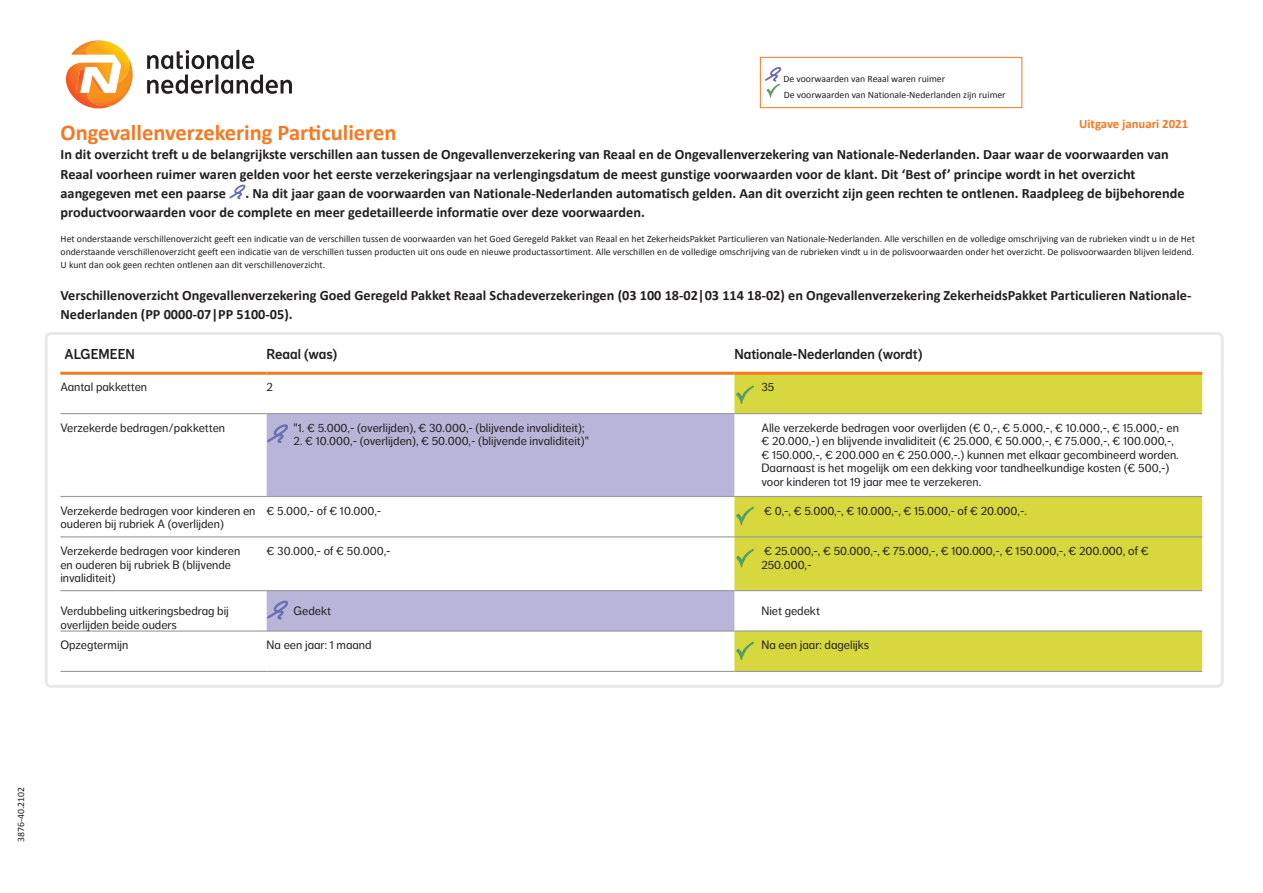
<style>
.page{position:relative;width:1263px;height:893px;background:#fff}
.page>*{position:absolute;margin:0;border:0;box-sizing:border-box;transform-origin:0 0}
.Formulier_naam{font:700 22.5px "Calibri";color:#f47921}
.Formulier_naam_subko{font:700 14.25px/19.2px "Calibri";color:#231f20}
.brood{font:14.25px "NN Dagny Display";color:#231f20}
.Uitgave{font:700 12.75px "Calibri";color:#f47921}
.brood-2{font:12px/13.5px "NN Dagny Text";color:#231f20}
._6__Voetnoot{font:9.75px/12.8px "Calibri";color:#231f20;text-align:justify}
</style>
<div class="page">
<svg style="left:66px;top:40px;width:226px;height:69px"></svg>
<svg style="left:229px;top:185px;width:16px;height:14px"></svg>
<svg style="left:734px;top:375px;width:468px;height:296px;fill:#d7d73e"></svg>
<svg style="left:267px;top:414px;width:467px;height:216px;fill:#b9b5d9"></svg>
<hr style="left:60px;top:372px;width:207px;height:3px;background:#f47921">
<hr style="left:267px;top:372px;width:467px;height:3px;background:#f47921">
<hr style="left:734px;top:372px;width:468px;height:3px;background:#f47921">
<hr style="left:60px;top:413px;width:207px;height:1px;background:#99999a">
<hr style="left:267px;top:413px;width:467px;height:1px;background:#99999a">
<hr style="left:734px;top:413px;width:468px;height:1px;background:#99999a">
<hr style="left:60px;top:496px;width:207px;height:1px;background:#99999a">
<hr style="left:267px;top:496px;width:467px;height:1px;background:#99999a">
<hr style="left:734px;top:496px;width:468px;height:1px;background:#99999a">
<hr style="left:60px;top:536px;width:207px;height:1px;background:#99999a">
<hr style="left:267px;top:536px;width:467px;height:1px;background:#99999a">
<hr style="left:734px;top:536px;width:468px;height:1px;background:#99999a">
<hr style="left:60px;top:590px;width:207px;height:1px;background:#99999a">
<hr style="left:267px;top:590px;width:467px;height:1px;background:#99999a">
<hr style="left:734px;top:590px;width:468px;height:1px;background:#99999a">
<hr style="left:60px;top:630px;width:207px;height:2px;background:#99999a">
<hr style="left:267px;top:630px;width:467px;height:2px;background:#99999a">
<hr style="left:734px;top:630px;width:468px;height:2px;background:#99999a">
<hr style="left:60px;top:671px;width:207px;height:1px;background:#99999a">
<hr style="left:267px;top:671px;width:467px;height:1px;background:#99999a">
<hr style="left:734px;top:671px;width:468px;height:1px;background:#99999a">
<div style="left:45px;top:332px;width:1179px;height:356px;border:3px solid #eae9e9;border-radius:5px"></div>
<svg style="left:736px;top:385px;width:18px;height:19px"></svg>
<svg style="left:736px;top:507px;width:18px;height:18px"></svg>
<svg style="left:736px;top:549px;width:18px;height:18px"></svg>
<svg style="left:736px;top:642px;width:18px;height:18px"></svg>
<svg style="left:267px;top:424px;width:21px;height:19px"></svg>
<svg style="left:267px;top:601px;width:21px;height:18px"></svg>
<svg style="left:765px;top:67px;width:16px;height:31px"></svg>
<div style="left:760px;top:57px;width:262px;height:51px;border:1px solid #f47921"></div>
<p class="_6__Voetnoot" style="left:783px;top:72px;width:163px">De voorwaarden van Reaal waren ruimer</p>
<p class="_6__Voetnoot" style="left:784px;top:88px;width:223px">De voorwaarden van Nationale-Nederlanden zijn ruimer</p>
<p class="Uitgave" style="left:1079px;top:114px;width:110px">Uitgave januari 2021</p>
<p class="Formulier_naam" style="left:61px;top:117px;width:337px">Ongevallenverzekering Particulieren</p>
<p class="Formulier_naam_subko" style="left:61px;top:145px;width:1110px">In dit overzicht treft u de belangrijkste verschillen aan tussen de Ongevallenverzekering van Reaal en de Ongevallenverzekering van Nationale-Nederlanden. Daar waar de voorwaarden van<br>Reaal voorheen ruimer waren gelden voor het eerste verzekeringsjaar na verlengingsdatum de meest gunstige voorwaarden voor de klant. Dit ‘Best of’ principe wordt in het overzicht aangegeven met een paarse</p>
<p class="Formulier_naam_subko" style="left:61px;top:183px;width:1125px;text-indent:185px">. Na dit jaar gaan de voorwaarden van Nationale-Nederlanden automatisch gelden. Aan dit overzicht zijn geen rechten te ontlenen. Raadpleeg de bijbehorende productvoorwaarden voor de complete en meer gedetailleerde informatie over deze voorwaarden.</p>
<p class="_6__Voetnoot" style="left:61px;top:232px;width:1136px">Het onderstaande verschillenoverzicht geeft een indicatie van de verschillen tussen de voorwaarden van het Goed Geregeld Pakket van Reaal en het ZekerheidsPakket Particulieren van Nationale-Nederlanden. Alle verschillen en de volledige omschrijving van de rubrieken vindt u in de Het onderstaande verschillenoverzicht geeft een indicatie van de verschillen tussen producten uit ons oude en nieuwe productassortiment. Alle verschillen en de volledige omschrijving van de rubrieken vindt u in de polisvoorwaarden onder het overzicht. De polisvoorwaarden blijven leidend.<br>U kunt dan ook geen rechten ontlenen aan dit verschillenoverzicht.</p>
<p class="Formulier_naam_subko" style="left:61px;top:285px;width:1132px">Verschillenoverzicht Ongevallenverzekering Goed Geregeld Pakket Reaal Schadeverzekeringen (03 100 18-02|03 114 18-02) en Ongevallenverzekering ZekerheidsPakket Particulieren Nationale-<br>Nederlanden (PP 0000-07|PP 5100-05).</p>
<p class="brood" style="left:65px;top:346px;width:72px">ALGEMEEN</p>
<p class="brood" style="left:267px;top:346px;width:72px">Reaal (was)</p>
<p class="brood" style="left:734px;top:346px;width:189px">Nationale-Nederlanden (wordt)</p>
<p class="brood-2" style="left:60px;top:381px;width:88px">Aantal pakketten</p>
<p class="brood-2" style="left:267px;top:381px;width:8px">2</p>
<p class="brood-2" style="left:761px;top:381px;width:14px">35</p>
<p class="brood-2" style="left:60px;top:421px;width:166px">Verzekerde bedragen/pakketten</p>
<p class="brood-2" style="left:294px;top:421px;width:292px">"1. € 5.000,- (overlijden), € 30.000,- (blijvende invaliditeit);</p>
<p class="brood-2" style="left:294px;top:434px;width:297px">2. € 10.000,- (overlijden), € 50.000,- (blijvende invaliditeit)"</p>
<p class="brood-2" style="left:761px;top:421px;width:419px">Alle verzekerde bedragen voor overlijden (€ 0,-, € 5.000,-, € 10.000,-, € 15.000,- en € 20.000,-) en blijvende invaliditeit (€ 25.000, € 50.000,-, € 75.000,-, € 100.000,-, € 150.000,-, € 200.000 en € 250.000,-.) kunnen met elkaar gecombineerd worden.<br>Daarnaast is het mogelijk om een dekking voor tandheelkundige kosten (€ 500,-) voor kinderen tot 19 jaar mee te verzekeren.</p>
<p class="brood-2" style="left:60px;top:504px;width:197px">Verzekerde bedragen voor kinderen en ouderen bij rubriek A (overlijden)</p>
<p class="brood-2" style="left:267px;top:504px;width:116px">€ 5.000,- of € 10.000,-</p>
<p class="brood-2" style="left:764px;top:504px;width:264px">€ 0,-, € 5.000,-, € 10.000,-, € 15.000,- of € 20.000,-.</p>
<p class="brood-2" style="left:60px;top:544px;width:181px">Verzekerde bedragen voor kinderen en ouderen bij rubriek B (blijvende invaliditeit)</p>
<p class="brood-2" style="left:267px;top:544px;width:125px">€ 30.000,- of € 50.000,-</p>
<p class="brood-2" style="left:761px;top:544px;width:389px">€ 25.000,-, € 50.000,-, € 75.000,-, € 100.000,-, € 150.000,-, € 200.000, of €<br>250.000,-</p>
<p class="brood-2" style="left:60px;top:604px;width:170px">Verdubbeling uitkeringsbedrag bij overlijden beide ouders</p>
<p class="brood-2" style="left:294px;top:604px;width:39px">Gedekt</p>
<p class="brood-2" style="left:761px;top:604px;width:60px">Niet gedekt</p>
<p class="brood-2" style="left:60px;top:638px;width:69px">Opzegtermijn</p>
<p class="brood-2" style="left:267px;top:638px;width:107px">Na een jaar: 1 maand</p>
<p class="brood-2" style="left:761px;top:638px;width:109px">Na een jaar: dagelijks</p>
<p class="_6__Voetnoot" style="left:14px;top:842px;width:56px;rotate:-90deg">3876-40.2102</p>
</div>
